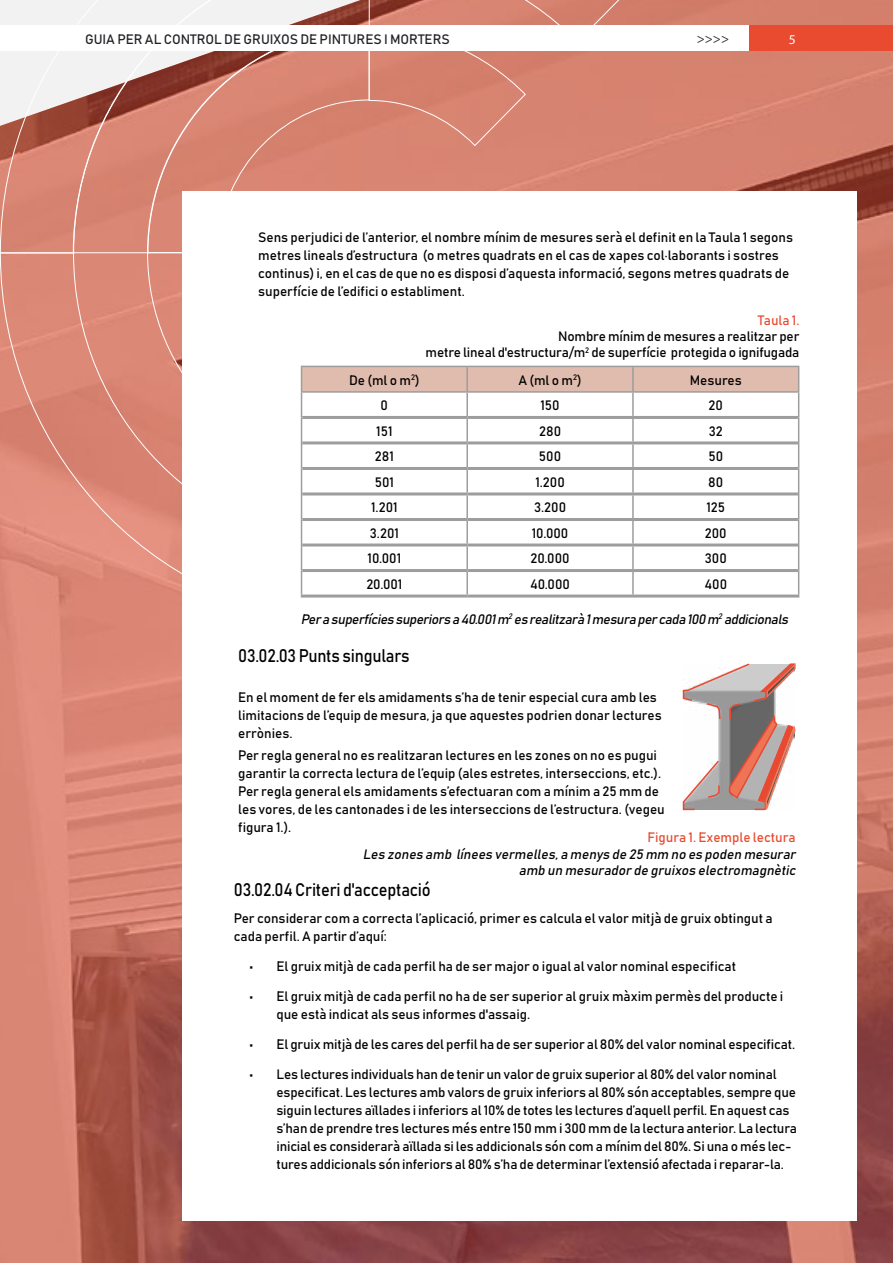
<style>
.page{position:relative;width:893px;height:1263px;background:#fff}
.page>*{position:absolute;margin:0;border:0;box-sizing:border-box;transform-origin:0 0}
.t1{font:18px "Bahnschrift";letter-spacing:-.01em;color:#000;scale:.91 1}
.t2{font:13.5px/18px "Bahnschrift";color:#010202}
.t3{font:13.5px/16.2px "Bahnschrift";letter-spacing:-.01em;color:#000;text-align:right}
.t4{font:italic 13.5px/16.2px "Bahnschrift";color:#000;text-align:right}
.t5{font:13.5px "Bahnschrift";color:#222227}
.t6{font:13.5px "Bahnschrift";color:#e94b31}
.t7{font:13.5px "Myriad Pro";color:#222227}
.t8{font:13.5px "Myriad Pro";color:#fff}
</style>
<div class="page">
<img style="left:0;top:0;width:893px;height:1263px">
<div style="left:370px;top:0;width:260px;height:147px;background:#d78371"></div>
<svg style="left:0;top:253px;width:183px;height:372px;background:#dd8978"></svg>
<svg style="left:147px;top:253px;width:36px;height:223px;background:#db8877"></svg>
<svg style="left:0;top:0;width:370px;height:253px"></svg>
<div style="left:748px;top:26px;width:145px;height:25px;background:#e94b31"></div>
<div style="left:0;top:26px;width:748px;height:25px;background:#fff"></div>
<div style="left:183px;top:191px;width:674px;height:1029px;background:#fff"></div>
<hr style="left:301px;top:594px;width:166px;height:3px;background:#9d9d9c">
<hr style="left:467px;top:594px;width:166px;height:3px;background:#9d9d9c">
<hr style="left:633px;top:594px;width:166px;height:3px;background:#9d9d9c">
<svg style="left:301px;top:366px;width:498px;height:228px"></svg>
<svg style="left:682px;top:663px;width:114px;height:148px"></svg>
<p class="t5" style="left:85px;top:30px;width:366px">GUIA PER AL CONTROL DE GRUIXOS DE PINTURES I MORTERS</p>
<p class="t7" style="left:697px;top:30px;width:34px">&gt;&gt;&gt;&gt;</p>
<p class="t8" style="left:789px;top:32px;width:8px">5</p>
<p class="t2" style="left:258px;top:228px;width:536px">Sens perjudici de l’anterior, el nombre mínim de mesures serà el definit en la Taula 1 segons metres lineals d’estructura (o metres quadrats en el cas de xapes col·laborants i sostres continus) i, en el cas de que no es disposi d’aquesta informació, segons metres quadrats de superfície de l’edifici o establiment.</p>
<p class="t6" style="left:758px;top:311px;width:43px">Taula 1.</p>
<p class="t3" style="left:426px;top:328px;width:375px">Nombre mínim de mesures a realitzar per<br>metre lineal d'estructura/m<sup>2</sup> de superfície protegida o ignifugada</p>
<p class="t3" style="left:349px;top:371px;width:72px">De (ml o m<sup>2</sup>)</p>
<p class="t3" style="left:518px;top:371px;width:65px">A (ml o m<sup>2</sup>)</p>
<p class="t3" style="left:690px;top:371px;width:54px">Mesures</p>
<p class="t3" style="left:381px;top:397px;width:9px">0</p>
<p class="t3" style="left:540px;top:397px;width:21px">150</p>
<p class="t3" style="left:709px;top:397px;width:16px">20</p>
<p class="t3" style="left:376px;top:422px;width:18px">151</p>
<p class="t3" style="left:539px;top:422px;width:24px">280</p>
<p class="t3" style="left:709px;top:422px;width:16px">32</p>
<p class="t3" style="left:375px;top:448px;width:21px">281</p>
<p class="t3" style="left:539px;top:448px;width:24px">500</p>
<p class="t3" style="left:708px;top:448px;width:16px">50</p>
<p class="t3" style="left:375px;top:473px;width:21px">501</p>
<p class="t3" style="left:535px;top:473px;width:31px">1.200</p>
<p class="t3" style="left:708px;top:473px;width:17px">80</p>
<p class="t3" style="left:371px;top:499px;width:28px">1.201</p>
<p class="t3" style="left:534px;top:499px;width:34px">3.200</p>
<p class="t3" style="left:706px;top:499px;width:20px">125</p>
<p class="t3" style="left:370px;top:525px;width:31px">3.201</p>
<p class="t3" style="left:532px;top:525px;width:38px">10.000</p>
<p class="t3" style="left:705px;top:525px;width:23px">200</p>
<p class="t3" style="left:368px;top:550px;width:35px">10.001</p>
<p class="t3" style="left:531px;top:550px;width:41px">20.000</p>
<p class="t3" style="left:705px;top:550px;width:24px">300</p>
<p class="t3" style="left:366px;top:576px;width:38px">20.001</p>
<p class="t3" style="left:530px;top:576px;width:41px">40.000</p>
<p class="t3" style="left:704px;top:576px;width:24px">400</p>
<p class="t4" style="left:301px;top:611px;width:492px">Pera superfícies superiors a 40.001m<sup>2</sup> es realitzarà 1mesura percada 100 m<sup>2</sup> addicionals</p>
<h1 class="t1" style="left:238px;top:644px;width:190px">03.02.03 Punts singulars</h1>
<p class="t2" style="left:238px;top:688px;width:425px">En el moment de fer els amidaments s’ha de tenir especial cura amb les limitacions de l’equip de mesura, ja que aquestes podrien donar lectures errònies.</p>
<p class="t2" style="left:238px;top:746px;width:428px">Per regla general no es realitzaran lectures en les zones on no es pugui garantir la correcta lectura de l’equip (ales estretes, interseccions, etc.).<br>Per regla general els amidaments s’efectuaran com a mínim a 25 mm de les vores, de les cantonades i de les interseccions de l’estructura. (vegeu figura 1.).</p>
<p class="t6" style="left:647px;top:829px;width:150px">Figura 1. Exemple lectura</p>
<p class="t4" style="left:363px;top:845px;width:437px">Les zones amb línees vermelles,a menys de 25 mm no es poden mesurar amb un mesurador de gruixos electromagnètic</p>
<h1 class="t1" style="left:234px;top:878px;width:218px">03.02.04 Criteri d'acceptació</h1>
<p class="t2" style="left:234px;top:909px;width:540px">Per considerar com a correcta l’aplicació, primer es calcula el valor mitjà de gruix obtingut a cada perfil. A partir d’aquí:</p>
<p class="t2" style="left:249px;top:957px;width:488px">• El gruix mitjà de cada perfil ha de ser major o igual al valor nominal especificat</p>
<p class="t2" style="left:276px;top:987px;width:508px;text-indent:-27px">• El gruix mitjà de cada perfil no ha de ser superior al gruix màxim permès del producte i que està indicat als seus informes d'assaig.</p>
<p class="t3" style="left:249px;top:1036px;width:547px">• El gruix mitjà de les cares del perfil ha de ser superior al 80% del valor nominal especificat.</p>
<p class="t2" style="left:276px;top:1065px;width:522px;text-indent:-27px">• Les lectures individuals han de tenir un valor de gruix superior al 80% del valor nominal especificat. Les lectures amb valors de gruix inferiors al 80% són acceptables, sempre que siguin lectures aïllades i inferiors al 10% de totes les lectures d’aquell perfil. En aquest cas s’han de prendre tres lectures més entre 150 mm i 300 mm de la lectura anterior. La lectura inicial es considerarà aïllada si les addicionals són com a mínim del 80%. Si una o més lec&shy;tures addicionals són inferiors al 80% s’ha de determinar l’extensió afectada i reparar-la.</p>
</div>
